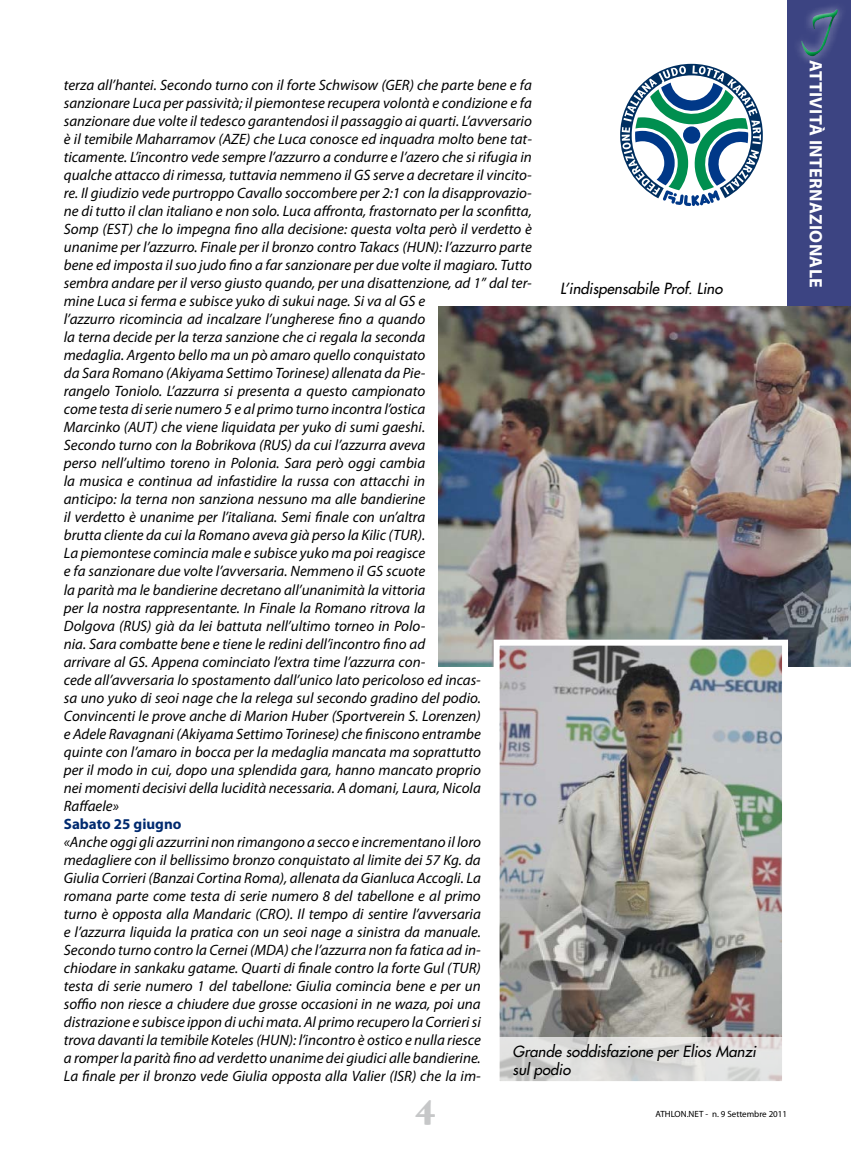
<style>
.page{position:relative;width:851px;height:1149px;background:#fff}
.page>*{position:absolute;margin:0;border:0;box-sizing:border-box;transform-origin:0 0}
.t1{font:700 54px "Ex Ponto Pro";color:#009a47}
.t2{font:900 36px "Hoefler Text";color:#c6c7c8}
.t3{font:700 18px "Myriad Pro";letter-spacing:.02em;color:#fff}
.t4{font:italic 15px/18px "Myriad Pro";color:#000}
.t5{font:italic 15px/18px "Futura";color:#000}
.t6{font:700 15px "Myriad Pro";color:#002a6f}
.t7{font:9px "Myriad Pro";color:#000}
</style>
<div class="page">
<div style="left:787px;top:0;width:63px;height:306px;background:#3c4482"></div>
<svg style="left:620px;top:64px;width:142px;height:142px"></svg>
<div style="left:796px;top:2px;width:52px;height:65px;background:#000;opacity:.75"></div>
<img style="left:438px;top:306px;width:412px;height:360px">
<img style="left:500px;top:646px;width:280px;height:390px">
<div style="left:493px;top:639px;width:294px;height:447px;border:6px solid #fff"></div>
<svg style="left:493px;top:1036px;width:294px;height:46px;background:#dcdbda"></svg>
<p class="t4" style="left:64px;top:76px;width:469px">terza all’hantei. Secondo turno con il forte Schwisow (GER) che parte bene e fa sanzionare Luca per passività; il piemontese recupera volontà e condizione e fa sanzionare due volte il tedesco garantendosi il passaggio ai quarti. L’avversario è il temibile Maharramov (AZE) che Luca conosce ed inquadra molto bene tat&shy;ticamente. L’incontro vede sempre l’azzurro a condurre e l’azero che si rifugia in qualche attacco di rimessa, tuttavia nemmeno il GS serve a decretare il vincito&shy;re. Il giudizio vede purtroppo Cavallo soccombere per 2:1 con la disapprovazio&shy;ne di tutto il clan italiano e non solo. Luca affronta, frastornato per la sconfitta, Somp (EST) che lo impegna fino alla decisione: questa volta però il verdetto è unanime per l’azzurro. Finale per il bronzo contro Takacs (HUN): l’azzurro parte bene ed imposta il suo judo fino a far sanzionare per due volte il magiaro. Tutto sembra andare per il verso giusto quando, per una disattenzione, ad 1” dal ter&shy;mine Luca si ferma e subisce yuko di sukui nage. Si va al GS e<br>l’azzurro ricomincia ad incalzare l’ungherese fino a quando<br>la terna decide per la terza sanzione che ci regala la seconda<br>medaglia. Argento bello ma un pò amaro quello conquistato<br>da Sara Romano (Akiyama Settimo Torinese) allenata da Pie-<br>rangelo Toniolo. L’azzurra si presenta a questo campionato<br>come testa di serie numero 5 e al primo turno incontra l’ostica<br>Marcinko (AUT) che viene liquidata per yuko di sumi gaeshi.<br>Secondo turno con la Bobrikova (RUS) da cui l’azzurra aveva<br>perso nell’ultimo toreno in Polonia. Sara però oggi cambia<br>la musica e continua ad infastidire la russa con attacchi in<br>anticipo: la terna non sanziona nessuno ma alle bandierine<br>il verdetto è unanime per l’italiana. Semi finale con un’altra<br>brutta cliente da cui la Romano aveva già perso la Kilic (TUR).<br>La piemontese comincia male e subisce yuko ma poi reagisce<br>e fa sanzionare due volte l’avversaria. Nemmeno il GS scuote<br>la parità ma le bandierine decretano all’unanimità la vittoria<br>per la nostra rappresentante. In Finale la Romano ritrova la<br>Dolgova (RUS) già da lei battuta nell’ultimo torneo in Polo-<br>nia. Sara combatte bene e tiene le redini dell’incontro fino ad<br>arrivare al GS. Appena cominciato l’extra time l’azzurra con-<br>cede all’avversaria lo spostamento dall’unico lato pericoloso ed incas-<br>sa uno yuko di seoi nage che la relega sul secondo gradino del podio.<br>Convincenti le prove anche di Marion Huber (Sportverein S. Lorenzen)<br>e Adele Ravagnani (Akiyama Settimo Torinese) che finiscono entrambe<br>quinte con l’amaro in bocca per la medaglia mancata ma soprattutto<br>per il modo in cui, dopo una splendida gara, hanno mancato proprio<br>nei momenti decisivi della lucidità necessaria. A domani, Laura, Nicola Raffaele»</p>
<p class="t6" style="left:64px;top:813px;width:119px">Sabato 25 giugno</p>
<p class="t4" style="left:64px;top:832px;width:418px;text-align:justify">«Anche oggi gli azzurrini non rimangono a secco e incrementano il loro medagliere con il bellissimo bronzo conquistato al limite dei 57 Kg. da Giulia Corrieri (Banzai Cortina Roma), allenata da Gianluca Accogli. La romana parte come testa di serie numero 8 del tabellone e al primo turno è opposta alla Mandaric (CRO). Il tempo di sentire l’avversaria e l’azzurra liquida la pratica con un seoi nage a sinistra da manuale.<br>Secondo turno contro la Cernei (MDA) che l’azzurra non fa fatica ad in&shy;chiodare in sankaku gatame. Quarti di finale contro la forte Gul (TUR) testa di serie numero 1 del tabellone: Giulia comincia bene e per un soffio non riesce a chiudere due grosse occasioni in ne waza, poi una distrazione e subisce ippon di uchi mata. Al primo recupero la Corrieri si trova davanti la temibile Koteles (HUN): l’incontro è ostico e nulla riesce a romper la parità fino ad verdetto unanime dei giudici alle bandierine.<br>La finale per il bronzo vede Giulia opposta alla Valier (ISR) che la im-</p>
<p class="t5" style="left:560px;top:279px;width:164px">L’indispensabile Prof. Lino</p>
<p class="t5" style="left:512px;top:1041px;width:245px">Grande soddisfazione per Elios Manzi sul podio</p>
<h2 class="t2" style="left:414px;top:1082px;width:23px">4</h2>
<p class="t7" style="left:655px;top:1108px;width:133px">ATHLON.NET - n. 9 Settembre 2011</p>
<h1 class="t1" style="left:806px;top:-4px;width:29px">J</h1>
<p class="t3" style="left:827px;top:60px;width:229px;rotate:90deg">ATTIVITÀ INTERNAZIONALE</p>
</div>
